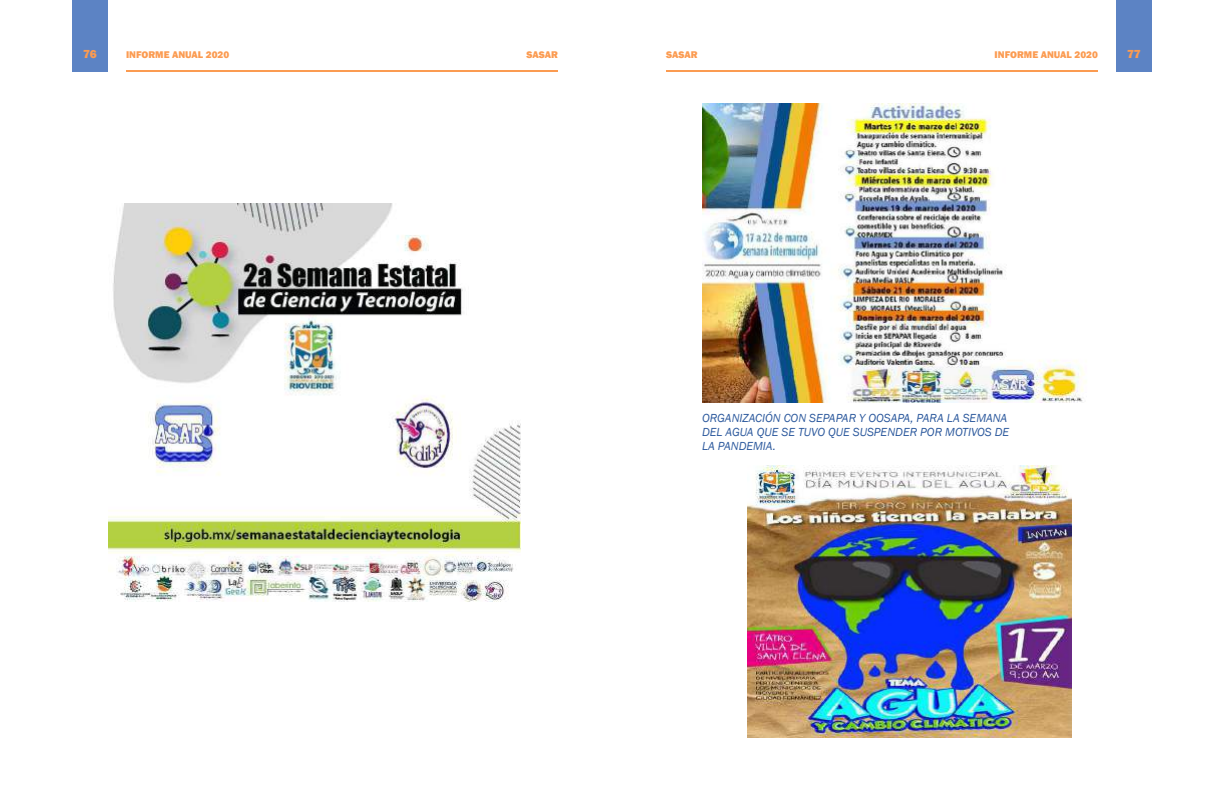
<style>
.page{position:relative;width:1224px;height:792px;background:#fff}
.page>*{position:absolute;margin:0;border:0;box-sizing:border-box;transform-origin:0 0}
.t1{font:italic 12px/14.4px "Franklin Gothic";color:#2c599d}
.t2{font:800 12px "Franklin Gothic";color:#fb9b51}
.t3{font:800 10px "Franklin Gothic";color:#fb9b51}
</style>
<div class="page">
<div style="left:72px;top:0;width:36px;height:72px;background:#5c83c4"></div>
<div style="left:1116px;top:0;width:36px;height:72px;background:#5c83c4"></div>
<hr style="left:126px;top:70px;width:432px;height:2px;background:#fb9b51">
<hr style="left:666px;top:70px;width:432px;height:2px;background:#fb9b51">
<img style="left:108px;top:204px;width:412px;height:398px">
<img style="left:747px;top:465px;width:324px;height:273px">
<img style="left:702px;top:104px;width:385px;height:299px">
<p class="t2" style="left:83px;top:46px;width:15px">76</p>
<p class="t3" style="left:126px;top:48px;width:105px">INFORME ANUAL 2020</p>
<p class="t3" style="left:526px;top:48px;width:33px">SASAR</p>
<p class="t3" style="left:666px;top:48px;width:33px">SASAR</p>
<p class="t3" style="left:995px;top:48px;width:105px">INFORME ANUAL 2020</p>
<p class="t2" style="left:1127px;top:46px;width:15px">77</p>
<p class="t1" style="left:702px;top:411px;width:309px">ORGANIZACIÓN CON SEPAPAR Y OOSAPA, PARA LA SEMANA<br>DEL AGUA QUE SE TUVO QUE SUSPENDER POR MOTIVOS DE<br>LA PANDEMIA.</p>
</div>
